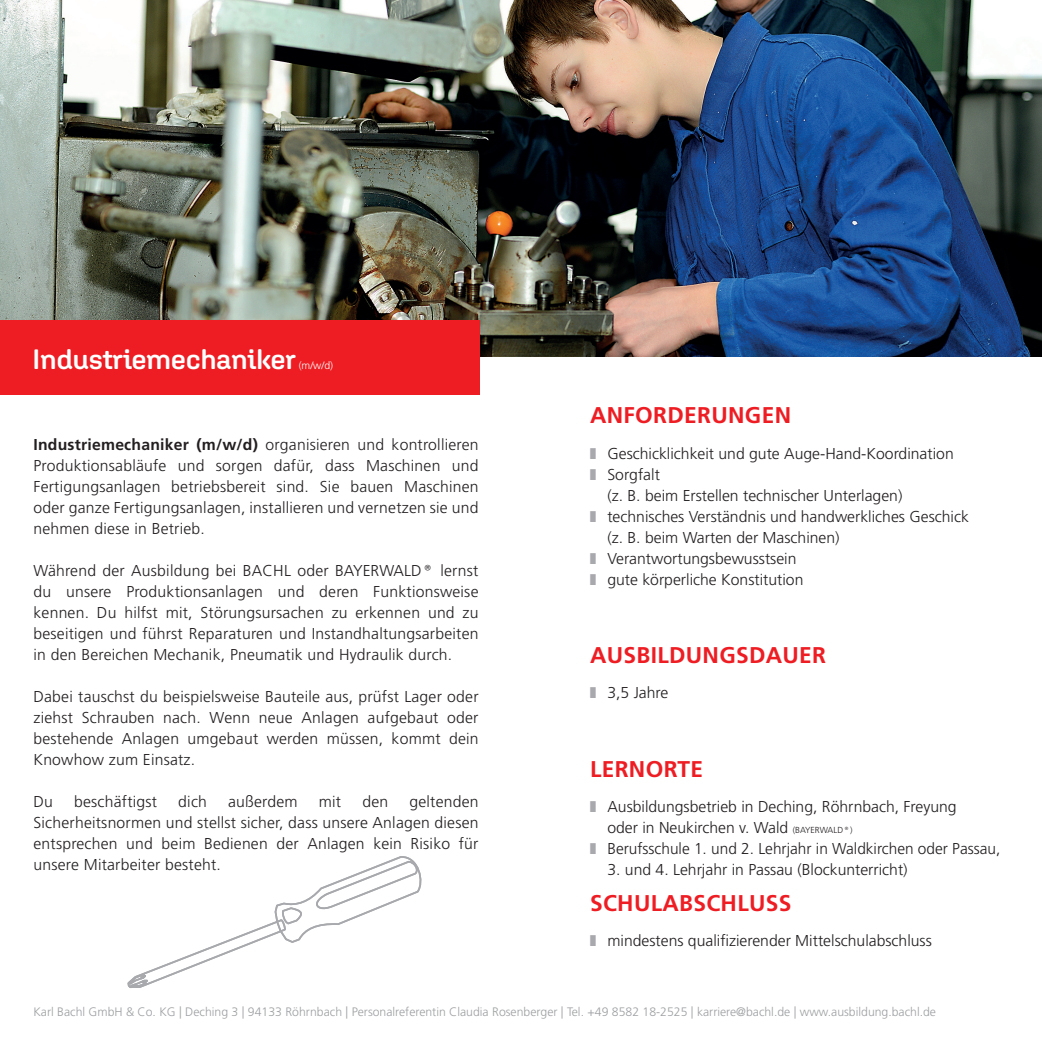
<style>
.page{position:relative;width:1042px;height:1042px;background:#fff}
.page>*{position:absolute;margin:0;border:0;box-sizing:border-box;transform-origin:0 0}
.t1{font:600 28px "Aglet Sans";letter-spacing:-.02em;color:#fff}
.t2{font:700 22.75px "Frutiger CE";letter-spacing:.015em;color:#ee1d23}
.t3{font:300 15.75px/21px "Frutiger CE";color:#231f20;text-align:justify}
.t4{font:300 12.25px "Frutiger CE";color:#9d9fa2}
.t5{font:300 10.5px "Frutiger CE";color:#fff}
.s1{font-weight:700}
.s2{font-size:8.75px}
</style>
<div class="page">
<img style="left:0;top:0;width:1041px;height:357px">
<div style="left:0;top:320px;width:480px;height:75px;background:#ee1d23"></div>
<svg style="left:127px;top:856px;width:295px;height:132px"></svg>
<h1 class="t1" style="left:32px;top:342px;width:266px">Industriemechaniker</h1>
<p class="t5" style="left:299px;top:359px;width:36px">(m/w/d)</p>
<p class="t3" style="left:33px;top:434px;width:446px"><span class="s1">Industriemechaniker (m/w/d)</span> organisieren und kontrollieren Produktionsabläufe und sorgen dafür, dass Maschinen und Fertigungsanlagen betriebsbereit sind. Sie bauen Maschinen oder ganze Fertigungsanlagen, installieren und vernetzen sie und nehmen diese in Betrieb.</p>
<p class="t3" style="left:33px;top:559px;width:447px">Während der Ausbildung bei BACHL oder BAYERWALD® lernst du unsere Produktionsanlagen und deren Funktionsweise kennen. Du hilfst mit, Störungsursachen zu erkennen und zu beseitigen und führst Reparaturen und Instandhaltungsarbeiten in den Bereichen Mechanik, Pneumatik und Hydraulik durch.</p>
<p class="t3" style="left:33px;top:685px;width:447px">Dabei tauschst du beispielsweise Bauteile aus, prüfst Lager oder ziehst Schrauben nach. Wenn neue Anlagen aufgebaut oder bestehende Anlagen umgebaut werden müssen, kommt dein Knowhow zum Einsatz.</p>
<p class="t3" style="left:33px;top:790px;width:21px">Du</p>
<p class="t3" style="left:74px;top:790px;width:84px">beschäftigst</p>
<p class="t3" style="left:178px;top:790px;width:30px">dich</p>
<p class="t3" style="left:228px;top:790px;width:71px">außerdem</p>
<p class="t3" style="left:319px;top:790px;width:24px">mit</p>
<p class="t3" style="left:362px;top:790px;width:27px">den</p>
<p class="t3" style="left:33px;top:790px;width:446px;text-indent:376px">geltenden Sicherheitsnormen und stellst sicher, dass unsere Anlagen diesen entsprechen und beim Bedienen der Anlagen kein Risiko für unsere Mitarbeiter besteht.</p>
<h2 class="t2" style="left:590px;top:402px;width:202px">ANFORDERUNGEN</h2>
<p class="t3" style="left:607px;top:443px;width:363px;text-align:left">Geschicklichkeit und gute Auge-Hand-Koordination Sorgfalt<br>(z. B. beim Erstellen technischer Unterlagen) technisches Verständnis und handwerkliches Geschick (z. B. beim Warten der Maschinen)<br>Verantwortungsbewusstsein<br>gute körperliche Konstitution</p>
<h2 class="t2" style="left:590px;top:641px;width:238px">AUSBILDUNGSDAUER</h2>
<p class="t3" style="left:607px;top:682px;width:62px">3,5 Jahre</p>
<h2 class="t2" style="left:590px;top:755px;width:115px">LERNORTE</h2>
<p class="t3" style="left:607px;top:796px;width:394px;text-align:left">Ausbildungsbetrieb in Deching, Röhrnbach, Freyung<br>oder in Neukirchen v. Wald <span class="s2">(BAYERWALD®)<br></span>Berufsschule 1. und 2. Lehrjahr in Waldkirchen oder Passau,</p>
<p class="t3" style="left:607px;top:859px;width:302px">3. und 4. Lehrjahr in Passau (Blockunterricht)</p>
<h2 class="t2" style="left:590px;top:889px;width:203px">SCHULABSCHLUSS</h2>
<p class="t3" style="left:607px;top:930px;width:326px">mindestens qualifizierender Mittelschulabschluss</p>
<p class="t4" style="left:33px;top:1005px;width:904px">Karl Bachl GmbH &amp; Co. KG | Deching 3 | 94133 Röhrnbach | Personalreferentin Claudia Rosenberger | Tel. +49 8582 18-2525 | karriere@bachl.de | www.ausbildung.bachl.de</p>
</div>
